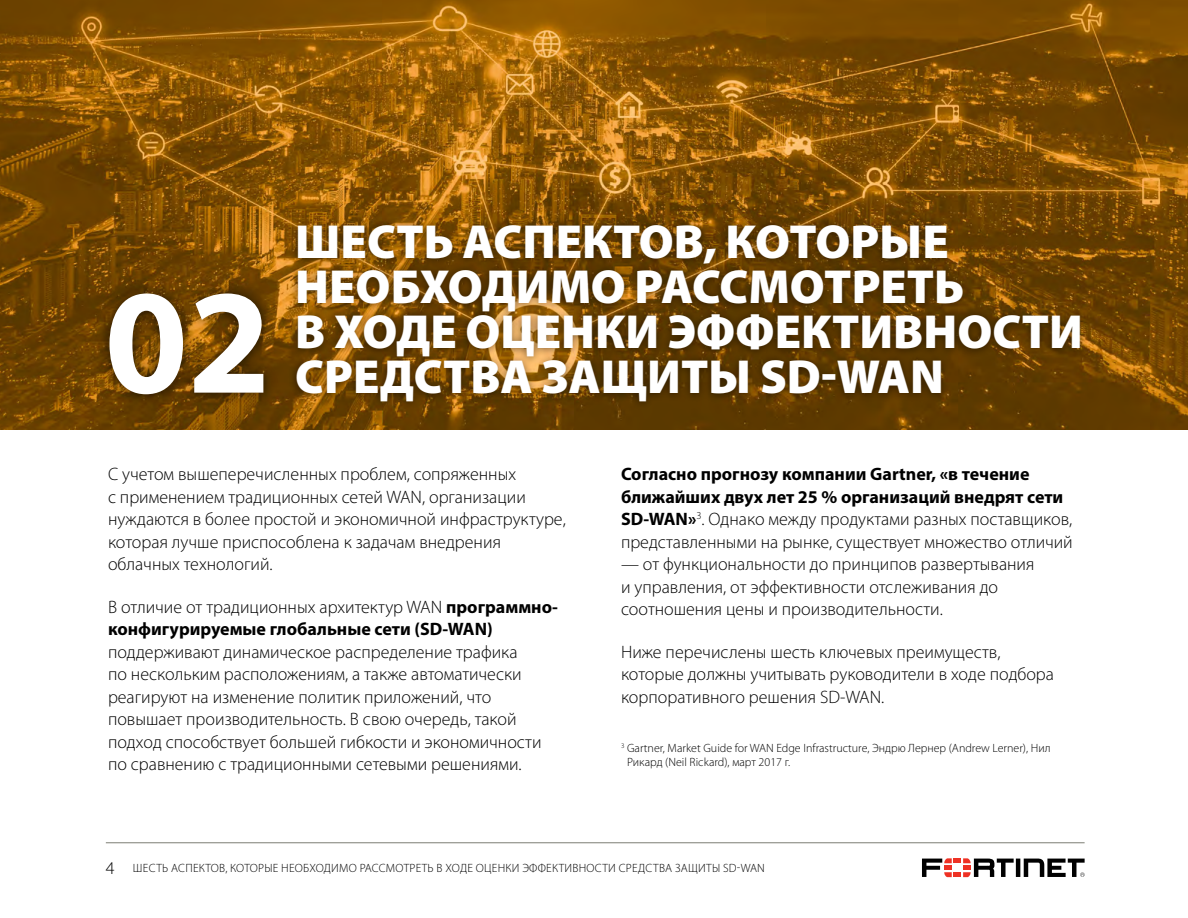
<style>
.page{position:relative;width:1188px;height:918px;background:#fff}
.page>*{position:absolute;margin:0;border:0;box-sizing:border-box;transform-origin:0 0}
.t1{font:700 150px "Myriad Pro";color:#fff}
.t2{font:900 48px/45px "Myriad Pro";color:#fff}
.t3{font:300 18px/22.5px "Myriad Pro";color:#000}
.t4{font:700 18px/22.5px "Myriad Pro";color:#000}
.t5{font:300 12px/14.4px "Myriad Pro";letter-spacing:.005em;color:#000}
.s1{font-weight:300}
.s2{font-size:18px}
</style>
<div class="page">
<img style="left:0;top:0;width:1188px;height:430px">
<div style="left:95px;top:279px;width:183px;height:129px;background:#000;opacity:.75"></div>
<div style="left:288px;top:217px;width:800px;height:193px;background:#000;opacity:.5"></div>
<svg style="left:922px;top:858px;width:163px;height:19px"></svg>
<hr style="left:106px;top:842px;width:979px;height:1px;background:#7c7e74">
<h1 class="t1" style="left:105px;top:244px;width:168px">02</h1>
<h2 class="t2" style="left:295px;top:220px;width:789px">ШЕСТЬ АСПЕКТОВ, КОТОРЫЕ<br>НЕОБХОДИМО РАССМОТРЕТЬ<br>В ХОДЕ ОЦЕНКИ ЭФФЕКТИВНОСТИ<br>СРЕДСТВА ЗАЩИТЫ SD-WAN</h2>
<p class="t3" style="left:108px;top:463px;width:459px">С учетом вышеперечисленных проблем, сопряженных<br>с применением традиционных сетей WAN, организации нуждаются в более простой и экономичной инфраструктуре, которая лучше приспособлена к задачам внедрения облачных технологий.</p>
<p class="t4" style="left:108px;top:595px;width:451px"><span class="s1">В отличие от традиционных архитектур WAN</span> программно&shy;конфигурируемые глобальные сети (SD-WAN)</p>
<p class="t3" style="left:108px;top:640px;width:435px">поддерживают динамическое распределение трафика<br>по нескольким расположениям, а также автоматически реагируют на изменение политик приложений, что повышает производительность. В свою очередь, такой подход способствует большей гибкости и экономичности по сравнению с традиционными сетевыми решениями.</p>
<p class="t4" style="left:621px;top:462px;width:453px">Согласно прогнозу компании Gartner, «в течение ближайших двух лет 25 % организаций внедрят сети SD-WAN»<sup>3</sup><span class="s1">. Однако между продуктами разных поставщиков, представленными на рынке, существует множество отличий</span></p>
<p class="t3" style="left:621px;top:553px;width:415px">— от функциональности до принципов развертывания и управления, от эффективности отслеживания до соотношения цены и производительности.</p>
<p class="t3" style="left:621px;top:640px;width:435px">Ниже перечислены шесть ключевых преимуществ, которые должны учитывать руководители в ходе подбора корпоративного решения SD-WAN.</p>
<p class="t5" style="left:627px;top:740px;width:425px;text-indent:-6px"><sup>3</sup> Gartner, Market Guide for WAN Edge Infrastructure, Эндрю Лернер (Andrew Lerner), Нил<br>Рикард (Neil Rickard), март 2017 г.</p>
<p class="t5" style="left:106px;top:860px;width:661px"><span class="s2">4</span> ШЕСТЬ АСПЕКТОВ, КОТОРЫЕ НЕОБХОДИМО РАССМОТРЕТЬ В ХОДЕ ОЦЕНКИ ЭФФЕКТИВНОСТИ СРЕДСТВА ЗАЩИТЫ SD-WAN</p>
</div>
